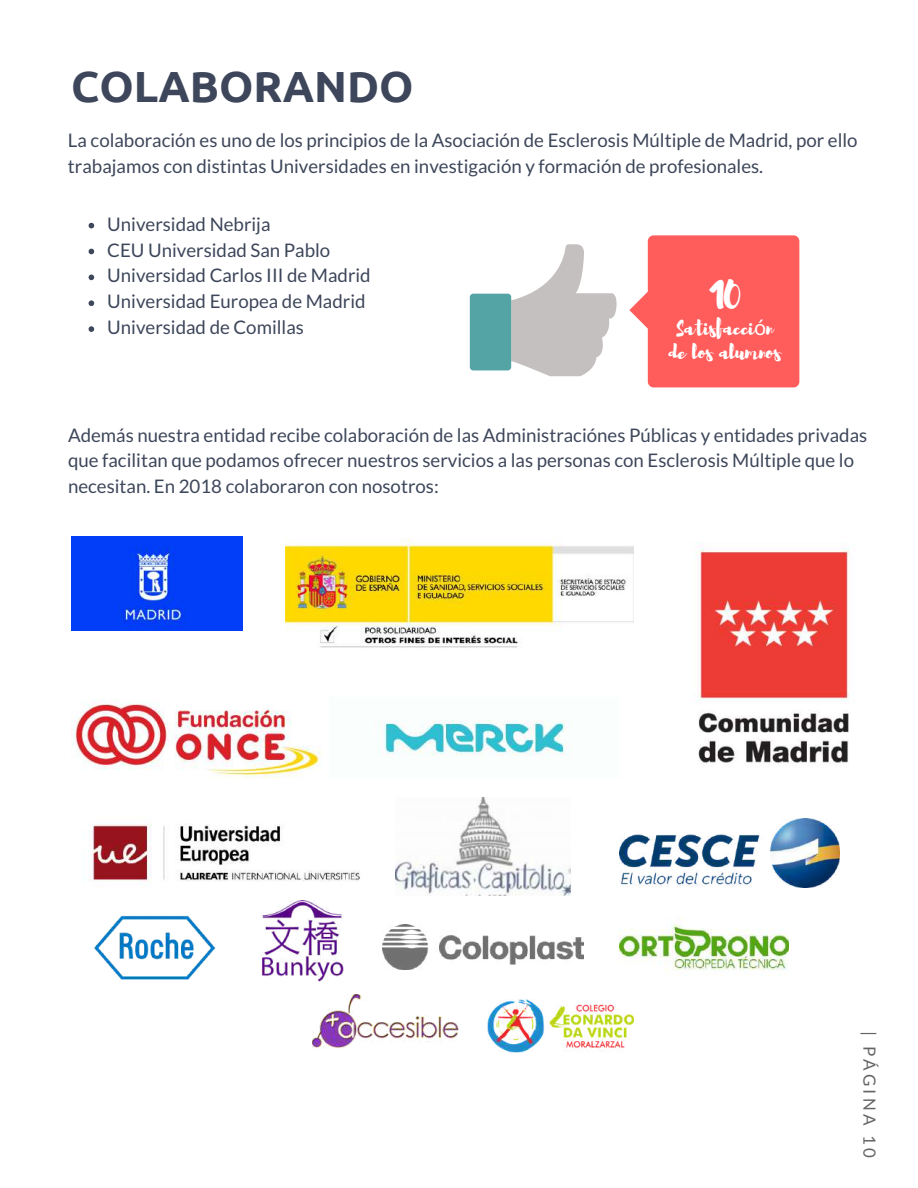
<style>
.page{position:relative;width:918px;height:1188px;background:#fff}
.page>*{position:absolute;margin:0;border:0;box-sizing:border-box;transform-origin:0 0}
.t1{font:700 43.65px "Ubuntu";color:#3d465a}
.t2{font:35.1px "Brusher";color:#fff}
.t3{font:20.1px/23.7px "Brusher";color:#fff;text-align:center}
.t4{font:18.75px/25.8px "Lato";color:#3d465a}
.t5{font:16.8px "Lato";letter-spacing:.19em;color:#666}
.s1{font-family:"Noto Sans"}
</style>
<div class="page">
<img style="left:72px;top:537px;width:171px;height:93px">
<img style="left:693px;top:548px;width:156px;height:215px">
<img style="left:378px;top:720px;width:191px;height:36px">
<img style="left:73px;top:700px;width:249px;height:78px">
<img style="left:286px;top:538px;width:347px;height:110px">
<img style="left:89px;top:823px;width:271px;height:61px">
<svg style="left:89px;top:223px;width:5px;height:5px"></svg>
<svg style="left:89px;top:249px;width:5px;height:5px"></svg>
<svg style="left:89px;top:275px;width:5px;height:5px"></svg>
<svg style="left:89px;top:300px;width:5px;height:6px"></svg>
<svg style="left:89px;top:326px;width:5px;height:6px"></svg>
<svg style="left:511px;top:244px;width:106px;height:132px"></svg>
<div style="left:470px;top:294px;width:41px;height:76px;background:#54a4a6;border-radius:4px"></div>
<svg style="left:629px;top:235px;width:170px;height:152px;background:#ff6d6d"></svg>
<img style="left:396px;top:797px;width:174px;height:98px">
<img style="left:487px;top:999px;width:146px;height:53px">
<img style="left:261px;top:900px;width:82px;height:81px">
<img style="left:620px;top:918px;width:168px;height:82px">
<img style="left:312px;top:994px;width:147px;height:54px">
<img style="left:620px;top:818px;width:219px;height:70px">
<img style="left:382px;top:924px;width:201px;height:45px">
<img style="left:94px;top:915px;width:122px;height:65px">
<h1 class="t1" style="left:71px;top:61px;width:344px">COLABORANDO</h1>
<p class="t4" style="left:68px;top:127px;width:791px">La colaboración es uno de los principios de la Asociación de Esclerosis Múltiple de Madrid, por ello trabajamos con distintas Universidades en investigación y formación de profesionales.</p>
<p class="t4" style="left:107px;top:211px;width:265px">Universidad Nebrija<br>CEU Universidad San Pablo<br>Universidad Carlos III de Madrid<br>Universidad Europea de Madrid<br>Universidad de Comillas</p>
<h2 class="t2" style="left:709px;top:272px;width:33px">10</h2>
<p class="t3" style="left:668px;top:316px;width:114px">Satisfacci<span class="s1">ó</span>n de los alumnos</p>
<p class="t4" style="left:68px;top:421px;width:801px">Además nuestra entidad recibe colaboración de las Administraciónes Públicas y entidades privadas que facilitan que podamos ofrecer nuestros servicios a las personas con Esclerosis Múltiple que lo necesitan. En 2018 colaboraron con nosotros:</p>
<p class="t5" style="left:880px;top:1031px;width:128px;rotate:90deg">| PÁGINA 10</p>
</div>
